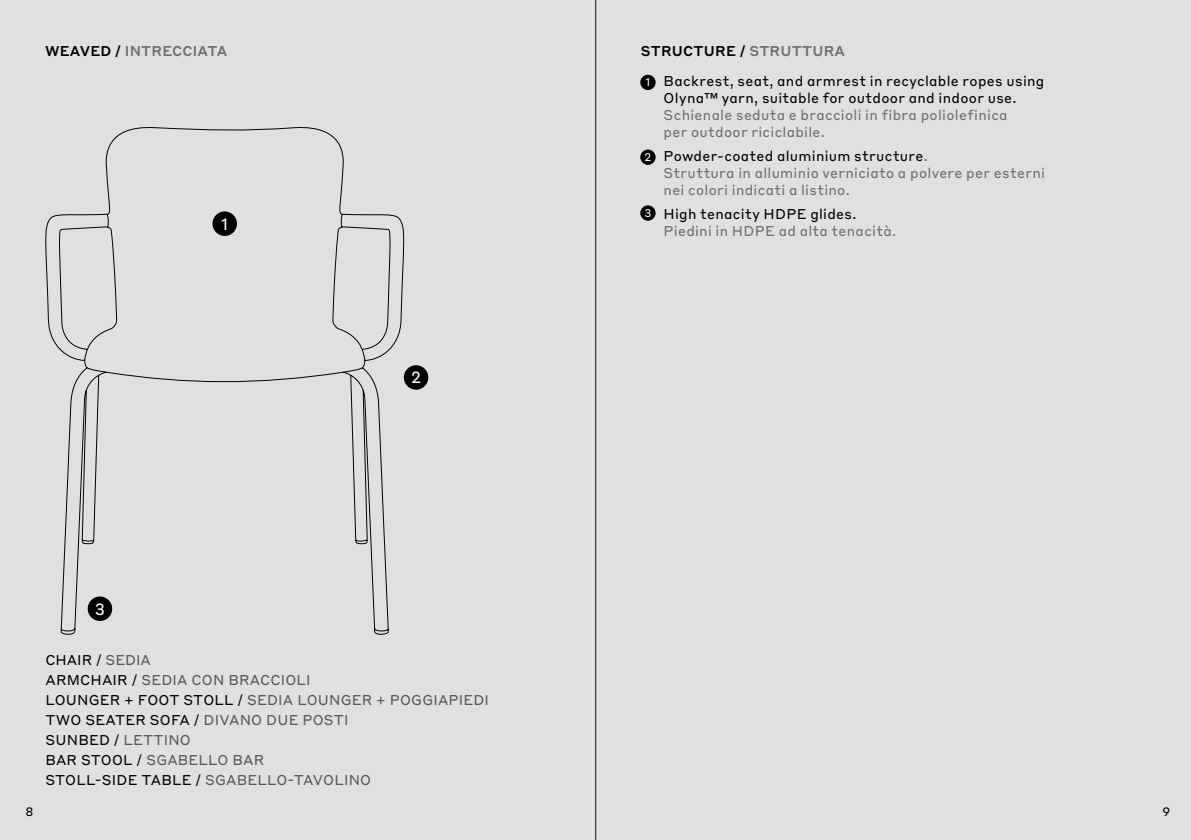
<style>
.page{position:relative;width:1191px;height:840px;background:#fff}
.page>*{position:absolute;margin:0;border:0;box-sizing:border-box;transform-origin:0 0}
.t1{font:16px "Styrene BLC";color:#fff}
.t2{font:14px/17px "Styrene BLC";letter-spacing:.02em;color:#706f6f}
.t3{font:14px/20px "Styrene BLC";letter-spacing:.01em;color:#575756}
.t4{font:14px/17px "Styrene BLC";letter-spacing:.02em;color:#000}
.t5{font:500 14px "Styrene BLC";letter-spacing:.01em;color:#000}
.t6{font:500 14px "Styrene BLC";letter-spacing:.01em;color:#706f6f}
.t7{font:12px "Styrene BLC";color:#000}
.t8{font:11px "Styrene BLC";color:#fff}
.s1{color:#000}
.s2{color:#706f6f}
.s3{color:#575756}
</style>
<div class="page">
<div style="left:0;top:0;width:1191px;height:839px;background:#dfe0df"></div>
<div style="left:404px;top:365px;width:24px;height:24px;background:#000;border-radius:50%"></div>
<div style="left:640px;top:75px;width:15px;height:15px;background:#000;border-radius:50%"></div>
<div style="left:640px;top:149px;width:15px;height:16px;background:#000;border-radius:50%"></div>
<div style="left:640px;top:205px;width:15px;height:15px;background:#000;border-radius:50%"></div>
<svg style="left:45px;top:127px;width:359px;height:508px"></svg>
<hr style="left:595px;top:0;width:1px;height:839px;background:#12110c">
<p class="t6" style="left:45px;top:45px;width:184px"><span class="s1">WEAVED /</span> INTRECCIATA</p>
<p class="t1" style="left:221px;top:216px;width:9px">1</p>
<p class="t1" style="left:95px;top:601px;width:12px">3</p>
<p class="t1" style="left:411px;top:370px;width:11px">2</p>
<p class="t3" style="left:45px;top:650px;width:445px"><span class="s1">CHAIR /</span> SEDIA<br><span class="s1">ARMCHAIR /</span> SEDIA CON BRACCIOLI<br><span class="s1">LOUNGER + FOOT STOLL /</span> SEDIA LOUNGER + POGGIAPIEDI<br><span class="s1">TWO SEATER SOFA /</span> DIVANO DUE POSTI<br><span class="s1">SUNBED /</span> LETTINO<br><span class="s1">BAR STOOL /</span> SGABELLO BAR<br><span class="s1">STOLL-SIDE TABLE /</span> SGABELLO-TAVOLINO</p>
<p class="t5" style="left:641px;top:45px;width:206px">STRUCTURE / <span class="s2">STRUTTURA</span></p>
<p class="t8" style="left:645px;top:77px;width:6px">1</p>
<p class="t4" style="left:663px;top:73px;width:382px">Backrest, seat, and armrest in recyclable ropes using<br>Olyna™ yarn, suitable for outdoor and indoor use.</p>
<p class="t2" style="left:663px;top:107px;width:346px">Schienale seduta e braccioli in fibra poliolefinica per outdoor riciclabile.</p>
<p class="t2" style="left:663px;top:148px;width:383px"><span class="s1">Powder-coated aluminium structure</span><span class="s3">.<br></span>Struttura in alluminio verniciato a polvere per esterni nei colori indicati a listino.</p>
<p class="t4" style="left:663px;top:206px;width:195px">High tenacity HDPE glides.</p>
<p class="t2" style="left:663px;top:223px;width:234px">Piedini in HDPE ad alta tenacità.</p>
<p class="t8" style="left:644px;top:152px;width:8px">2</p>
<p class="t8" style="left:644px;top:208px;width:9px">3</p>
<p class="t7" style="left:26px;top:805px;width:10px">8</p>
<p class="t7" style="left:1162px;top:805px;width:9px">9</p>
</div>
